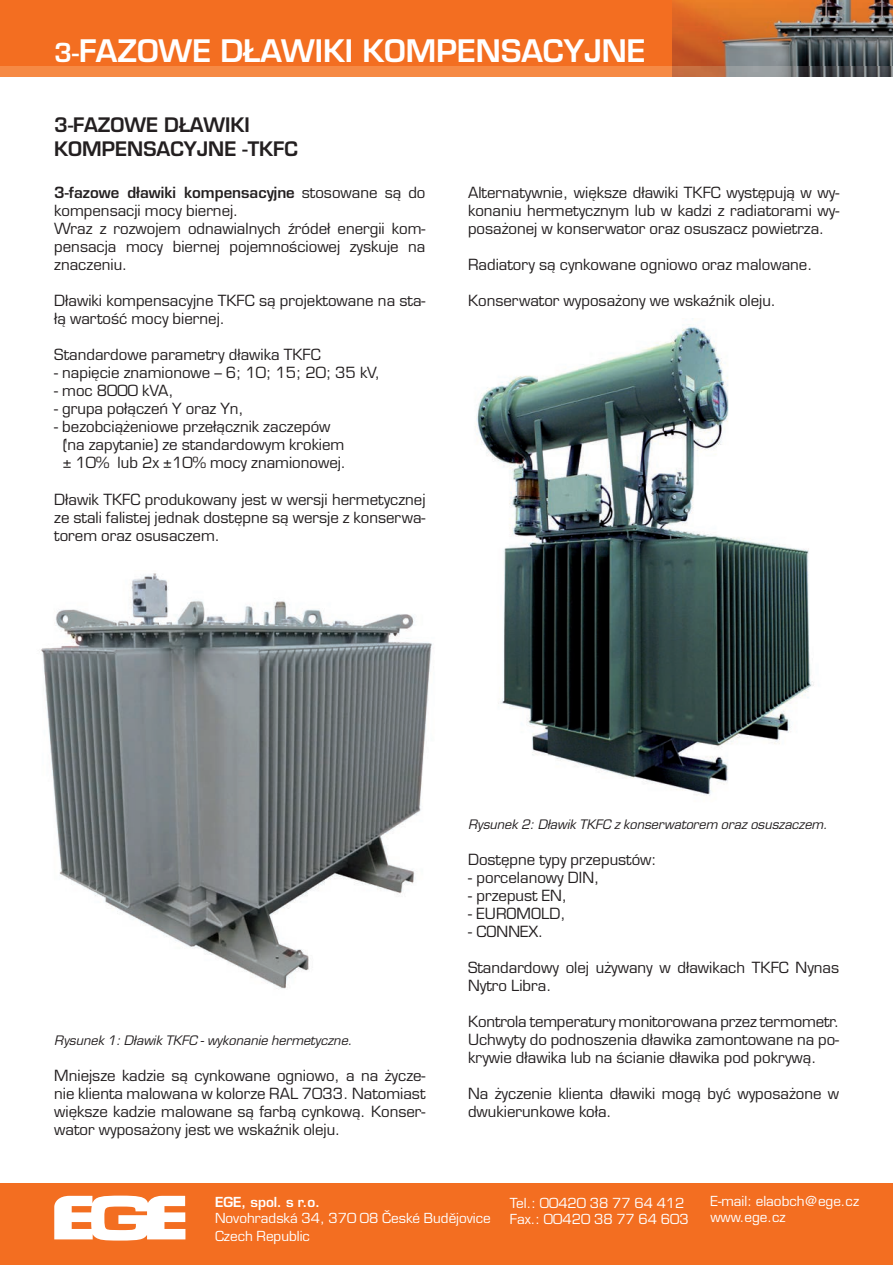
<style>
.page{position:relative;width:893px;height:1265px;background:#fff}
.page>*{position:absolute;margin:0;border:0;box-sizing:border-box;transform-origin:0 0}
.t1{font:700 30.3px "Euromode";color:#fff}
.t2{font:700 19.5px/23.4px "Euromode";color:#231f20}
.t3{font:15px/18px "Euromode";color:#231f20}
.t4{font:13.5px/16.2px "Euromode";color:#fff}
.t5{font:700 13.5px "Euromode";color:#fff}
.t6{font:italic 12.75px "Euromode";color:#231f20}
.s1{font-size:25.5px}
.s2{font-weight:700}
</style>
<div class="page">
<img style="left:475px;top:318px;width:339px;height:478px">
<img style="left:41px;top:573px;width:391px;height:416px">
<div style="left:0;top:0;width:893px;height:77px;background:#f36e21"></div>
<img style="left:672px;top:0;width:221px;height:77px">
<div style="left:0;top:66px;width:672px;height:11px;background:#f68a45"></div>
<div style="left:0;top:1182px;width:893px;height:82px;background:#f36e21"></div>
<svg style="left:54px;top:1195px;width:131px;height:45px"></svg>
<h1 class="t1" style="left:54px;top:39px;width:593px"><span class="s1">3-</span>FAZOWE DŁAWIKI KOMPENSACYJNE</h1>
<h2 class="t2" style="left:54px;top:116px;width:245px">3-FAZOWE DŁAWIKI<br>KOMPENSACYJNE -TKFC</h2>
<p class="t3" style="left:54px;top:185px;width:373px"><span class="s2">3-fazowe dławiki kompensacyjne</span> stosowane są do kompensacji mocy biernej.<br>Wraz z rozwojem odnawialnych źródeł energii kom&shy;pensacja mocy biernej pojemnościowej zyskuje na znaczeniu.</p>
<p class="t3" style="left:54px;top:293px;width:373px">Dławiki kompensacyjne TKFC są projektowane na sta&shy;łą wartość mocy biernej.</p>
<p class="t3" style="left:54px;top:347px;width:268px">Standardowe parametry dławika TKFC</p>
<p class="t3" style="left:54px;top:365px;width:327px">- napięcie znamionowe – 6; 10; 15; 20; 35 kV,</p>
<p class="t3" style="left:54px;top:383px;width:121px">- moc 8000 kVA,</p>
<p class="t3" style="left:54px;top:401px;width:191px">- grupa połączeń Y oraz Yn,</p>
<p class="t3" style="left:63px;top:419px;width:285px;text-indent:-9px">- bezobciążeniowe przełącznik zaczepów (na zapytanie) ze standardowym krokiem ± 10% lub 2x ±10% mocy znamionowej.</p>
<p class="t3" style="left:54px;top:491px;width:373px;text-align:justify">Dławik TKFC produkowany jest w wersji hermetycznej ze stali falistej jednak dostępne są wersje z konserwa&shy;torem oraz osusaczem.</p>
<p class="t3" style="left:468px;top:185px;width:373px;text-align:justify">Alternatywnie, większe dławiki TKFC występują w wy&shy;konaniu hermetycznym lub w kadzi z radiatorami wy&shy;posażonej w konserwator oraz osuszacz powietrza.</p>
<p class="t3" style="left:468px;top:257px;width:346px">Radiatory są cynkowane ogniowo oraz malowane.</p>
<p class="t3" style="left:468px;top:293px;width:310px">Konserwator wyposażony we wskaźnik oleju.</p>
<p class="t6" style="left:54px;top:1035px;width:299px">Rysunek 1: Dławik TKFC - wykonanie hermetyczne.</p>
<p class="t3" style="left:54px;top:1067px;width:373px;text-align:justify">Mniejsze kadzie są cynkowane ogniowo, a na życze&shy;nie klienta malowana w kolorze RAL 7033. Natomiast większe kadzie malowane są farbą cynkową. Konser&shy;wator wyposażony jest we wskaźnik oleju.</p>
<p class="t6" style="left:468px;top:819px;width:361px">Rysunek 2: Dławik TKFC z konserwatorem oraz osuszaczem.</p>
<p class="t3" style="left:468px;top:851px;width:190px">Dostępne typy przepustów:</p>
<p class="t3" style="left:468px;top:869px;width:133px">- porcelanowy DIN,</p>
<p class="t3" style="left:468px;top:887px;width:101px">- przepust EN,</p>
<p class="t3" style="left:468px;top:905px;width:99px">- EUROMOLD,</p>
<p class="t3" style="left:468px;top:923px;width:77px">- CONNEX.</p>
<p class="t3" style="left:468px;top:959px;width:373px">Standardowy olej używany w dławikach TKFC Nynas<br>Nytro Libra.</p>
<p class="t3" style="left:468px;top:1013px;width:373px;text-align:justify">Kontrola temperatury monitorowana przez termometr.<br>Uchwyty do podnoszenia dławika zamontowane na po&shy;krywie dławika lub na ścianie dławika pod pokrywą.</p>
<p class="t3" style="left:468px;top:1085px;width:373px">Na życzenie klienta dławiki mogą być wyposażone w dwukierunkowe koła.</p>
<p class="t5" style="left:215px;top:1196px;width:107px">EGE, spol. s r.o.</p>
<p class="t4" style="left:215px;top:1210px;width:277px;line-height:18px">Novohradská 34, 370 08 České Budějovice<br>Czech Republic</p>
<p class="t4" style="left:510px;top:1196px;width:181px">Tel.: 00420 38 77 64 412<br>Fax.: 00420 38 77 64 603</p>
<p class="t4" style="left:710px;top:1194px;width:150px">E-mail: elaobch@ege.cz www.ege.cz</p>
</div>
